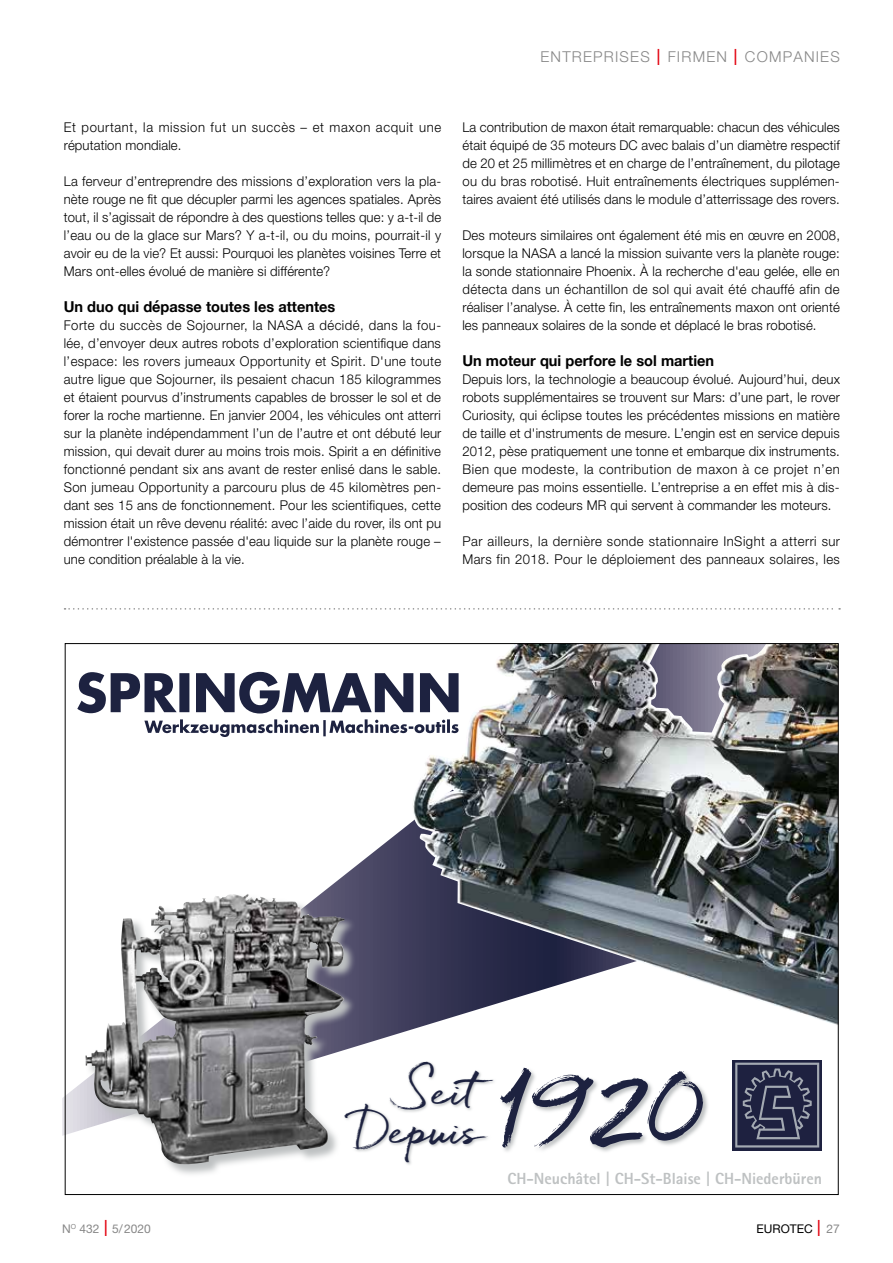
<style>
.page{position:relative;width:893px;height:1263px;background:#fff}
.page>*{position:absolute;margin:0;border:0;box-sizing:border-box;transform-origin:0 0}
.t1{font:116.25px "Quickbrush";color:#1d2240}
.t2{font:42.15px/38.8px "Quickbrush";color:#1d2240}
.t3{font:800 16.05px "Rotis Sans Serif";color:#bec1c2}
.t4{font:700 15px "Helvetica Neue";color:#000}
.t5{font:300 15px "Helvetica Neue";letter-spacing:.08em;color:#878787}
.t6{font:300 13.5px/18px "Helvetica Neue";letter-spacing:.01em;color:#000;text-align:justify}
.t7{font:300 13.5px/18px "Helvetica Neue";letter-spacing:.035em;color:#000}
.t8{font:300 13.5px/18px "Helvetica Neue";letter-spacing:.05em;color:#000}
.t9{font:12px "Helvetica Neue";color:#878787}
.t10{font:12px "Helvetica Neue";color:#000}
.s1{font-stretch:condensed;font-size:22.5px;color:#e30613}
.s2{font-weight:300;font-stretch:condensed;font-size:22.5px;color:#e30613}
.s3{color:#878787}
</style>
<div class="page">
<svg style="left:62px;top:643px;width:777px;height:553px"></svg>
<svg style="left:65px;top:608px;width:775px;height:2px"></svg>
<p class="t5" style="left:540px;top:47px;width:301px">ENTREPRISES <span class="s1">I</span> FIRMEN <span class="s1">I</span> COMPANIES</p>
<p class="t8" style="left:64px;top:118px;width:379px">Et pourtant, la mission fut un succès – et maxon acquit une réputation mondiale.</p>
<p class="t6" style="left:64px;top:172px;width:379px">La ferveur d’entreprendre des missions d’exploration vers la pla&shy;nète rouge ne fit que décupler parmi les agences spatiales. Après tout, il s’agissait de répondre à des questions telles que: y a-t-il de l’eau ou de la glace sur Mars? Y a-t-il, ou du moins, pourrait-il y avoir eu de la vie? Et aussi: Pourquoi les planètes voisines Terre et Mars ont-elles évolué de manière si différente?</p>
<p class="t4" style="left:64px;top:295px;width:273px">Un duo qui dépasse toutes les attentes</p>
<p class="t6" style="left:64px;top:316px;width:379px">Forte du succès de Sojourner, la NASA a décidé, dans la fou&shy;lée, d’envoyer deux autres robots d’exploration scientifique dans l’espace: les rovers jumeaux Opportunity et Spirit. D'une toute autre ligue que Sojourner, ils pesaient chacun 185 kilogrammes et étaient pourvus d’instruments capables de brosser le sol et de forer la roche martienne. En janvier 2004, les véhicules ont atterri sur la planète indépendamment l’un de l’autre et ont débuté leur mission, qui devait durer au moins trois mois. Spirit a en définitive fonctionné pendant six ans avant de rester enlisé dans le sable.<br>Son jumeau Opportunity a parcouru plus de 45 kilomètres pen&shy;dant ses 15 ans de fonctionnement. Pour les scientifiques, cette mission était un rêve devenu réalité: avec l’aide du rover, ils ont pu démontrer l'existence passée d'eau liquide sur la planète rouge – une condition préalable à la vie.</p>
<p class="t6" style="left:462px;top:118px;width:379px">La contribution de maxon était remarquable: chacun des véhicules était équipé de 35 moteurs DC avec balais d’un diamètre respectif de 20 et 25 millimètres et en charge de l’entraînement, du pilotage ou du bras robotisé. Huit entraînements électriques supplémen&shy;taires avaient été utilisés dans le module d’atterrissage des rovers.</p>
<p class="t6" style="left:462px;top:226px;width:379px">Des moteurs similaires ont également été mis en œuvre en 2008, lorsque la NASA a lancé la mission suivante vers la planète rouge: la sonde stationnaire Phoenix. À la recherche d'eau gelée, elle en détecta dans un échantillon de sol qui avait été chauffé afin de réaliser l’analyse. À cette fin, les entraînements maxon ont orienté les panneaux solaires de la sonde et déplacé le bras robotisé.</p>
<p class="t4" style="left:462px;top:349px;width:253px">Un moteur qui perfore le sol martien</p>
<p class="t6" style="left:462px;top:370px;width:379px">Depuis lors, la technologie a beaucoup évolué. Aujourd’hui, deux robots supplémentaires se trouvent sur Mars: d’une part, le rover Curiosity, qui éclipse toutes les précédentes missions en matière de taille et d'instruments de mesure. L’engin est en service depuis 2012, pèse pratiquement une tonne et embarque dix instruments.<br>Bien que modeste, la contribution de maxon à ce projet n’en demeure pas moins essentielle. L’entreprise a en effet mis à dis&shy;position des codeurs MR qui servent à commander les moteurs.</p>
<p class="t7" style="left:462px;top:532px;width:379px">Par ailleurs, la dernière sonde stationnaire InSight a atterri sur<br>Mars fin 2018. Pour le déploiement des panneaux solaires, les</p>
<h2 class="t2" style="left:354px;top:1070px;width:153px;text-indent:42px">Seit<br>Depuis</h2>
<h1 class="t1" style="left:490px;top:1031px;width:222px">1920</h1>
<p class="t3" style="left:508px;top:1168px;width:316px">CH-Neuchâtel | CH-St-Blaise | CH-Niederbüren</p>
<p class="t9" style="left:62px;top:1221px;width:90px">N<sup>O</sup> 432 <span class="s2">I</span> 5/2020</p>
<p class="t10" style="left:756px;top:1221px;width:85px">EUROTEC <span class="s2">I</span> <span class="s3">27</span></p>
</div>
